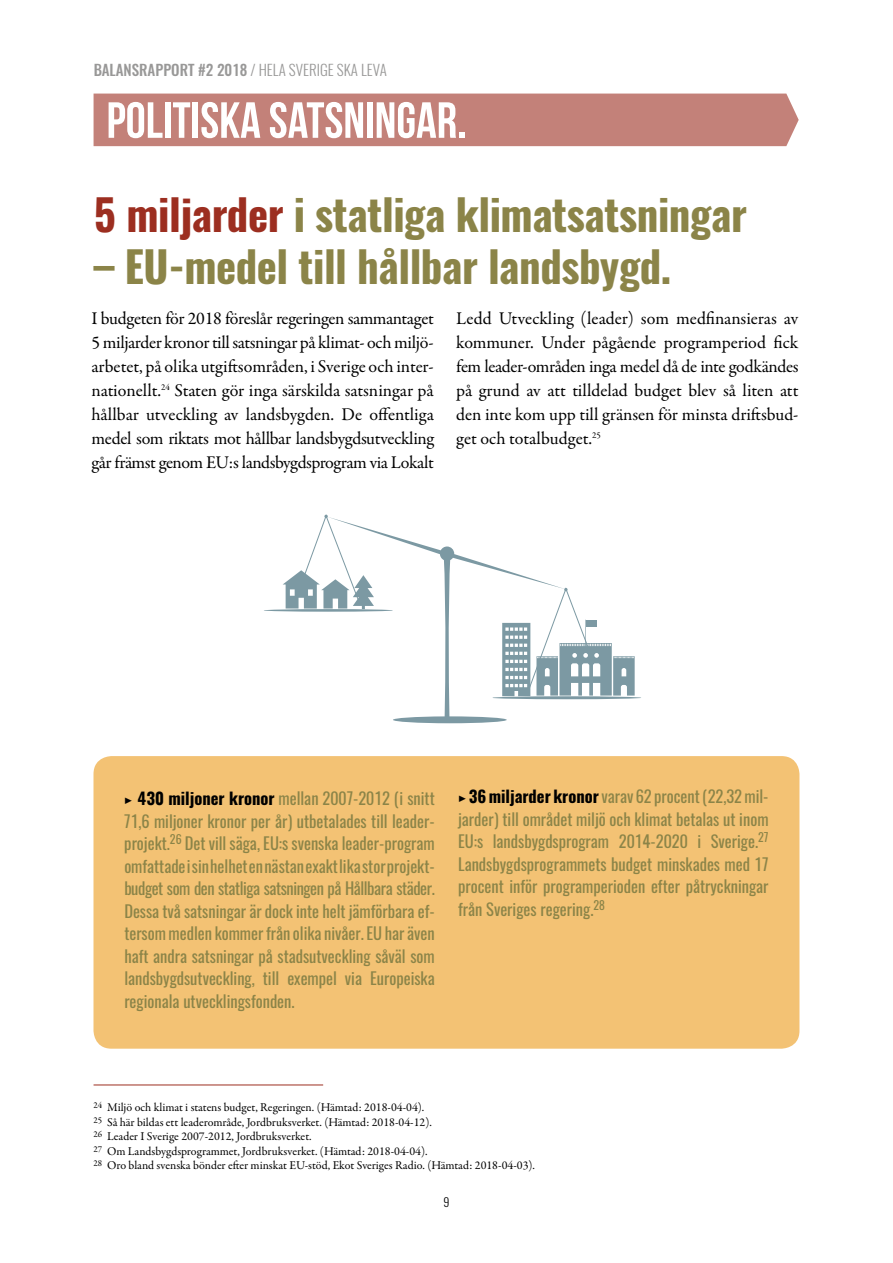
<style>
.page{position:relative;width:893px;height:1263px;background:#fff}
.page>*{position:absolute;margin:0;border:0;box-sizing:border-box;transform-origin:0 0}
.t1{font:700 50.7px "Bebas Neue";color:#fff}
.t2{font:700 42.75px "Oswald";letter-spacing:-.01em;color:#8b8448}
.t3{font:18px/24px "Garamond Premr Pro";letter-spacing:-.01em;color:#000;text-align:justify}
.t4{font:16.5px/22.5px "Oswald";color:#8b8448;text-align:justify}
.t5{font:500 15px "Oswald";color:#545352}
.t6{font:12px/14.4px "Garamond Premr Pro";color:#000}
.t7{font:300 12px "Oswald";color:#000}
.s1{font-weight:300}
.s2{color:#9c2e20}
.s3{font-family:"Garamond Premr Pro";font-size:18px;color:#000}
.s4{font-weight:700;color:#000}
</style>
<div class="page">
<div style="left:93px;top:756px;width:706px;height:293px;background:#f3c274;border-radius:18px"></div>
<div style="left:94px;top:94px;width:705px;height:52px;background:#c38179"></div>
<hr style="left:94px;top:1084px;width:229px;height:1px;background:#9c2e20">
<svg style="left:374px;top:530px;width:193px;height:193px"></svg>
<hr style="left:264px;top:609px;width:129px;height:3px;background:#7c99a3;border-radius:50%">
<hr style="left:492px;top:696px;width:149px;height:3px;background:#7c99a3;border-radius:50%">
<svg style="left:283px;top:514px;width:91px;height:95px"></svg>
<svg style="left:502px;top:586px;width:133px;height:110px"></svg>
<p class="t5" style="left:93px;top:62px;width:295px">BALANSRAPPORT #2 2018 <span class="s1">/ HELA SVERIGE SKA LEVA</span></p>
<h1 class="t1" style="left:107px;top:92px;width:361px">POLITISKA SATSNINGAR.</h1>
<h2 class="t2" style="left:94px;top:192px;width:655px"><span class="s2">5 miljarder</span> i statliga klimatsatsningar</h2>
<h2 class="t2" style="left:94px;top:244px;width:579px">– EU-medel till hållbar landsbygd.</h2>
<p class="t3" style="left:92px;top:307px;width:344px">I budgeten för 2018 föreslår regeringen sammantaget 5 miljarder kronor till satsningar på klimat- och miljö&shy;arbetet, på olika utgiftsområden, i Sverige och inter&shy;nationellt.<sup>24</sup> Staten gör inga särskilda satsningar på hållbar utveckling av landsbygden. De offentliga medel som riktats mot hållbar landsbygdsutveckling går främst genom EU:s landsbygdsprogram via Lokalt</p>
<p class="t3" style="left:456px;top:307px;width:344px">Ledd Utveckling (leader) som medfinansieras av kommuner. Under pågående programperiod fick fem leader-områden inga medel då de inte godkändes på grund av att tilldelad budget blev så liten att den inte kom upp till gränsen för minsta driftsbud&shy;get och totalbudget.<sup>25</sup></p>
<p class="t4" style="left:124px;top:786px;width:312px"><span class="s3">▶</span> <span class="s4">430 miljoner kronor</span> mellan 2007-2012 (i snitt 71,6 miljoner kronor per år) utbetalades till leader&shy;projekt.<sup>26</sup> Det vill säga, EU:s svenska leader-program omfattade i sin helhet en nästan exakt lika stor projekt&shy;budget som den statliga satsningen på Hållbara städer.<br>Dessa två satsningar är dock inte helt jämförbara ef&shy;tersom medlen kommer från olika nivåer. EU har även haft andra satsningar på stadsutveckling såväl som landsbygdsutveckling, till exempel via Europeiska regionala utvecklingsfonden.</p>
<p class="t4" style="left:458px;top:784px;width:312px"><span class="s3">▶</span> <span class="s4">36 miljarder kronor</span> varav 62 procent (22,32 mil&shy;jarder) till området miljö och klimat betalas ut inom EU:s landsbygdsprogram 2014-2020 i Sverige.<sup>27<br></sup>Landsbygdsprogrammets budget minskades med 17 procent inför programperioden efter påtryckningar från Sveriges regering.<sup>28</sup></p>
<p class="t6" style="left:94px;top:1101px;width:443px"><sup>24</sup> Miljö och klimat i statens budget, Regeringen. (Hämtad: 2018-04-04).<br><sup>25</sup> Så här bildas ett leaderområde, Jordbruksverket. (Hämtad: 2018-04-12).<br><sup>26</sup> Leader I Sverige 2007-2012, Jordbruksverket.<br><sup>27</sup> Om Landsbygdsprogrammet, Jordbruksverket. (Hämtad: 2018-04-04).<br><sup>28</sup> Oro bland svenska bönder efter minskat EU-stöd, Ekot Sveriges Radio. (Hämtad: 2018-04-03).</p>
<p class="t7" style="left:444px;top:1191px;width:7px">9</p>
</div>
